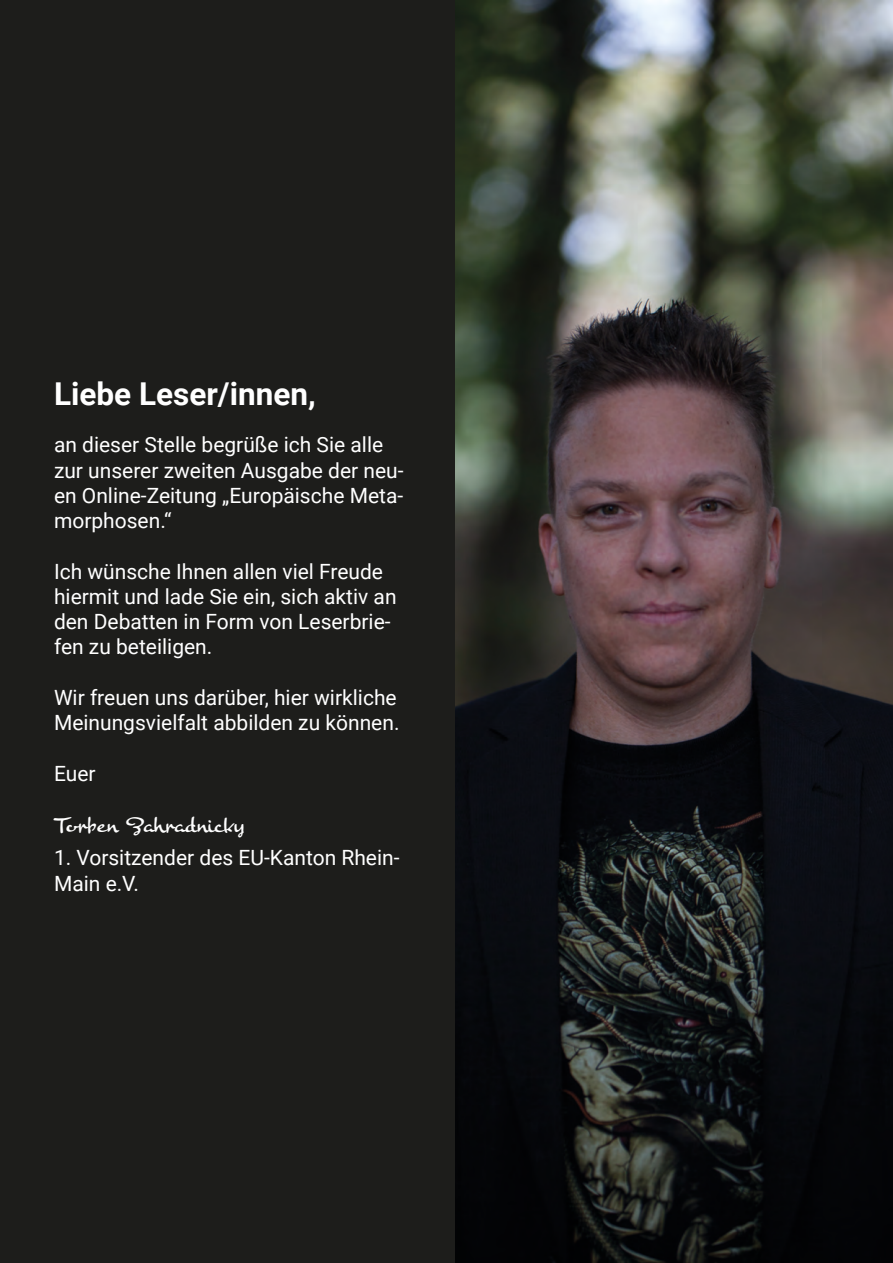
<style>
.page{position:relative;width:893px;height:1263px;background:#fff}
.page>*{position:absolute;margin:0;border:0;box-sizing:border-box;transform-origin:0 0}
.t1{font:700 31.5px "Roboto";color:#fff}
.t2{font:21px/25.2px "Roboto";color:#fff}
.t3{font:21px "Banana";color:#fff}
</style>
<div class="page">
<div style="left:0;top:0;width:459px;height:1263px;background:#1d1d1b"></div>
<img style="left:455px;top:0;width:438px;height:1263px">
<h1 class="t1" style="left:54px;top:372px;width:263px">Liebe Leser/innen,</h1>
<p class="t2" style="left:54px;top:431px;width:351px">an dieser Stelle begrüße ich Sie alle zur unserer zweiten Ausgabe der neu&shy;en Online-Zeitung „Europäische Meta&shy;morphosen.“</p>
<p class="t2" style="left:54px;top:558px;width:344px">Ich wünsche Ihnen allen viel Freude hiermit und lade Sie ein, sich aktiv an den Debatten in Form von Leserbrie&shy;fen zu beteiligen.</p>
<p class="t2" style="left:54px;top:684px;width:347px">Wir freuen uns darüber, hier wirkliche<br>Meinungsvielfalt abbilden zu können.</p>
<p class="t2" style="left:54px;top:760px;width:43px">Euer</p>
<p class="t3" style="left:54px;top:811px;width:193px">Torben Zahradnicky</p>
<p class="t2" style="left:54px;top:844px;width:347px">1. Vorsitzender des EU-Kanton Rhein-<br>Main e.V.</p>
</div>
